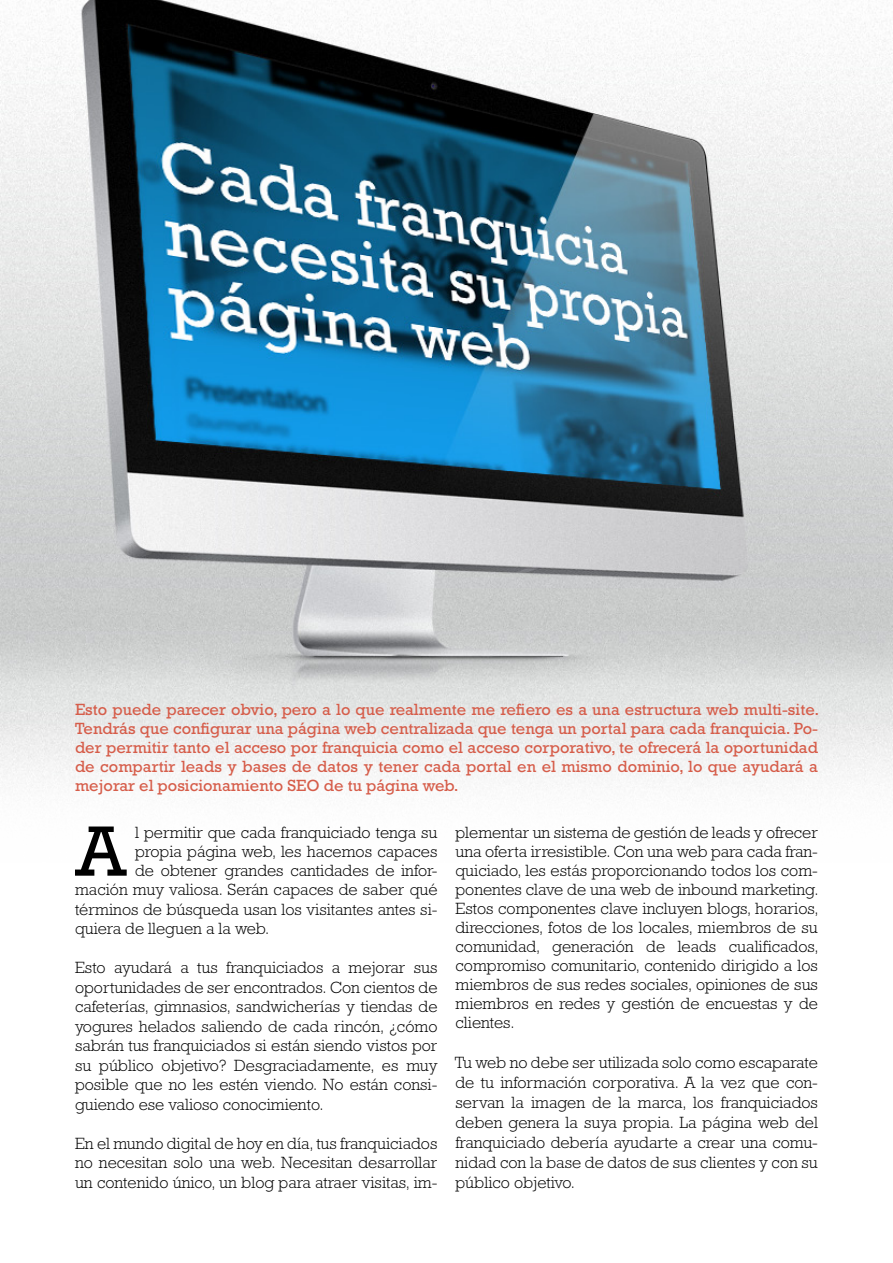
<style>
.page{position:relative;width:893px;height:1263px;background:#fff}
.page>*{position:absolute;margin:0;border:0;box-sizing:border-box;transform-origin:0 0}
.t1{font:72.45px "Rockwell Std";color:#000}
.t2{font:300 16.5px/19px "Rockwell Std";color:#000;text-align:justify}
.t3{font:16.5px/19px "Rockwell Std";color:#d65d4a;text-align:justify}
</style>
<div class="page">
<img style="left:0;top:0;width:893px;height:790px">
<p class="t3" style="left:75px;top:700px;width:746px">Esto puede parecer obvio, pero a lo que realmente me refiero es a una estructura web multi-site.<br>Tendrás que configurar una página web centralizada que tenga un portal para cada franquicia. Po&shy;der permitir tanto el acceso por franquicia como el acceso corporativo, te ofrecerá la oportunidad de compartir leads y bases de datos y tener cada portal en el mismo dominio, lo que ayudará a mejorar el posicionamiento SEO de tu página web.</p>
<p class="t1" style="left:76px;top:809px;width:52px">A</p>
<p class="t2" style="left:135px;top:822px;width:304px">l permitir que cada franquiciado tenga su</p>
<p class="t2" style="left:455px;top:822px;width:365px">plementar un sistema de gestión de leads y ofrecer una oferta irresistible. Con una web para cada fran&shy;quiciado, les estás proporcionando todos los com&shy;ponentes clave de una web de inbound marketing.<br>Estos componentes clave incluyen blogs, horarios, direcciones, fotos de los locales, miembros de su comunidad, generación de leads cualificados, compromiso comunitario, contenido dirigido a los miembros de sus redes sociales, opiniones de sus miembros en redes y gestión de encuestas y de clientes.</p>
<p class="t2" style="left:455px;top:1052px;width:365px;line-height:20px">Tu web no debe ser utilizada solo como escaparate de tu información corporativa. A la vez que con&shy;servan la imagen de la marca, los franquiciados deben genera la suya propia. La página web del franquiciado debería ayudarte a crear una comu&shy;nidad con la base de datos de sus clientes y con su público objetivo.</p>
<p class="t2" style="left:135px;top:841px;width:304px">propia página web, les hacemos capaces</p>
<p class="t2" style="left:135px;top:860px;width:304px">de obtener grandes cantidades de infor-</p>
<p class="t2" style="left:75px;top:880px;width:364px">mación muy valiosa. Serán capaces de saber qué</p>
<p class="t2" style="left:75px;top:899px;width:364px">términos de búsqueda usan los visitantes antes si-</p>
<p class="t2" style="left:75px;top:919px;width:196px">quiera de lleguen a la web.</p>
<p class="t2" style="left:75px;top:958px;width:364px;line-height:19.5px">Esto ayudará a tus franquiciados a mejorar sus oportunidades de ser encontrados. Con cientos de cafeterías, gimnasios, sandwicherías y tiendas de yogures helados saliendo de cada rincón, ¿cómo sabrán tus franquiciados si están siendo vistos por su público objetivo? Desgraciadamente, es muy posible que no les estén viendo. No están consi&shy;guiendo ese valioso conocimiento.</p>
<p class="t2" style="left:75px;top:1133px;width:364px;line-height:19.5px">En el mundo digital de hoy en día, tus franquiciados no necesitan solo una web. Necesitan desarrollar un contenido único, un blog para atraer visitas, im-</p>
</div>
